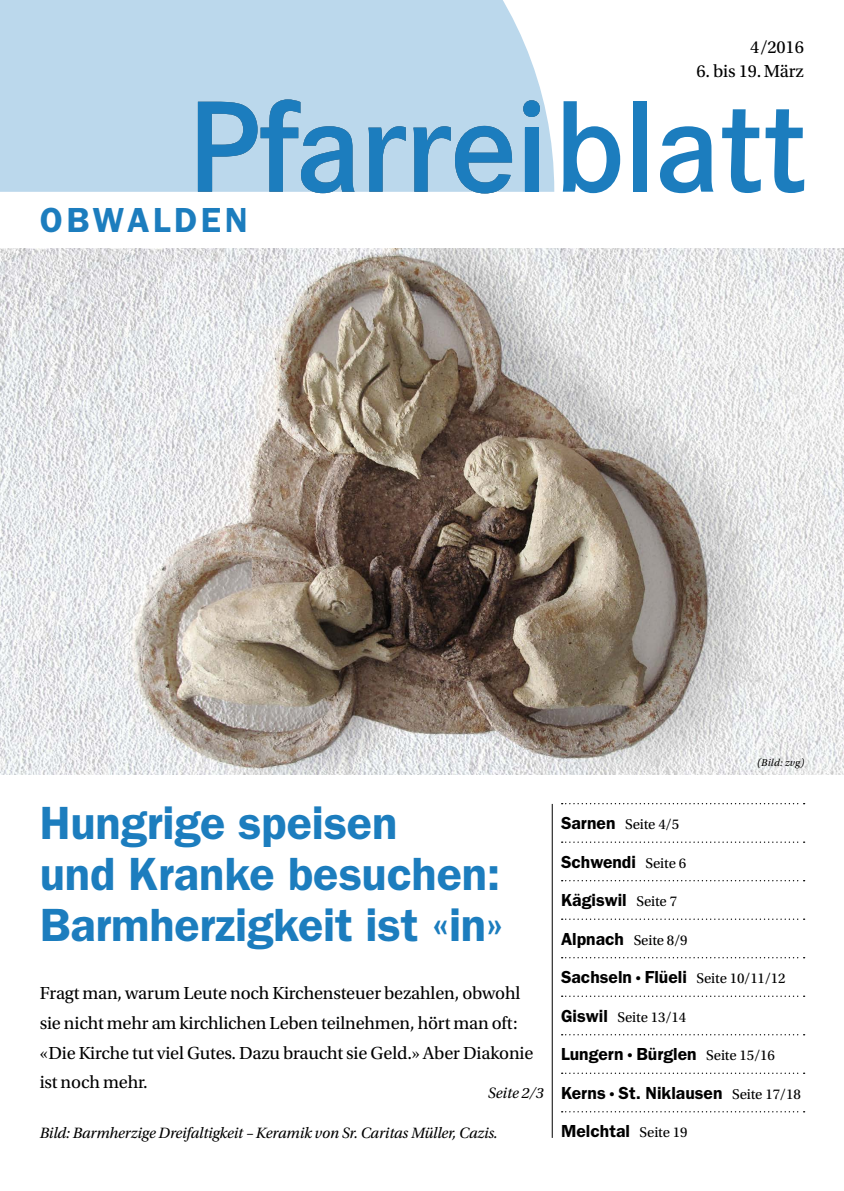
<style>
.page{position:relative;width:844px;height:1191px;background:#fff}
.page>*{position:absolute;margin:0;border:0;box-sizing:border-box;transform-origin:0 0}
.t1{font:600 46.9px/51.1px "ITC Franklin Gothic Std";letter-spacing:-.005em;color:#1c7dbe}
.t2{font:600 35px "ITC Franklin Gothic Std";letter-spacing:.1em;color:#1c7dbe}
.t3{font:18.38px/29.8px "Utopia Std";letter-spacing:-.01em;color:#000}
.t4{font:600 17.5px/38.5px "ITC Franklin Gothic Std";color:#000}
.t5{font:italic 15.75px "Utopia Std";letter-spacing:-.01em;color:#000}
.t6{font:14.88px "Utopia Std";letter-spacing:-.01em;color:#000}
.t7{font:italic 10.5px "Utopia Std";letter-spacing:.02em;color:#000}
.s1{font-family:"ITC Franklin Gothic Std";font-weight:600;font-size:17.5px}
.s2{font-family:"Utopia Std";font-weight:400;font-size:14.88px}
.s3{font-size:14px}
</style>
<div class="page">
<div style="left:0;top:0;width:554px;height:192px;background:#bbd8ec"></div>
<svg style="left:523px;top:100px;width:17px;height:92px"></svg>
<svg style="left:198px;top:99px;width:156px;height:94px"></svg>
<svg style="left:368px;top:126px;width:37px;height:66px"></svg>
<svg style="left:413px;top:126px;width:99px;height:67px"></svg>
<div style="left:524px;top:128px;width:14px;height:64px;background:#1c7dbe"></div>
<div style="left:523px;top:100px;width:17px;height:17px;background:#1c7dbe;border-radius:50%"></div>
<svg style="left:562px;top:101px;width:58px;height:92px"></svg>
<div style="left:632px;top:101px;width:14px;height:91px;background:#1c7dbe"></div>
<svg style="left:660px;top:126px;width:53px;height:67px"></svg>
<svg style="left:722px;top:109px;width:82px;height:84px"></svg>
<hr style="left:551px;top:804px;width:1px;height:333px;background:#000">
<img style="left:0;top:248px;width:843px;height:526px">
<svg style="left:561px;top:803px;width:243px;height:1px"></svg>
<svg style="left:561px;top:841px;width:243px;height:2px"></svg>
<svg style="left:561px;top:880px;width:243px;height:1px"></svg>
<svg style="left:561px;top:918px;width:243px;height:2px"></svg>
<svg style="left:561px;top:957px;width:243px;height:1px"></svg>
<svg style="left:561px;top:995px;width:243px;height:2px"></svg>
<svg style="left:561px;top:1034px;width:243px;height:1px"></svg>
<svg style="left:561px;top:1072px;width:243px;height:2px"></svg>
<svg style="left:561px;top:1111px;width:243px;height:1px"></svg>
<h2 class="t2" style="left:40px;top:200px;width:209px">OBWALDEN</h2>
<p class="t3" style="left:749px;top:33px;width:55px">4/2016</p>
<p class="t3" style="left:696px;top:56px;width:109px">6. bis 19. März</p>
<h1 class="t1" style="left:40px;top:797px;width:466px">Hungrige speisen<br>und Kranke besuchen:<br>Barmherzigkeit ist «in»</h1>
<p class="t3" style="left:40px;top:978px;width:495px">Fragt man, warum Leute noch Kirchensteuer bezahlen, obwohl sie nicht mehr am kirchlichen Leben teilnehmen, hört man oft: «Die Kirche tut viel Gutes. Dazu braucht sie Geld.» Aber Diakonie ist noch mehr.</p>
<p class="t5" style="left:487px;top:1084px;width:57px">Seite 2/3</p>
<p class="t5" style="left:40px;top:1124px;width:459px">Bild: Barmherzige Dreifaltigkeit – Keramik von Sr. Caritas Müller, Cazis.</p>
<p class="t7" style="left:756px;top:757px;width:49px">(Bild: zvg)</p>
<p class="t6" style="left:561px;top:816px;width:120px"><span class="s1">Sarnen</span> Seite 4/5</p>
<p class="t4" style="left:561px;top:842px;width:127px">Schwendi <span class="s2">Seite 6</span></p>
<p class="t4" style="left:561px;top:881px;width:118px">Kägiswil <span class="s2">Seite 7</span></p>
<p class="t6" style="left:561px;top:931px;width:128px"><span class="s1">Alpnach</span> Seite 8/9</p>
<p class="t4" style="left:561px;top:958px;width:226px">Sachseln <span class="s3">•</span> Flüeli <span class="s2">Seite 10/11/12</span></p>
<p class="t6" style="left:561px;top:1008px;width:127px"><span class="s1">Giswil</span> Seite 13/14</p>
<p class="t4" style="left:561px;top:1035px;width:241px">Lungern <span class="s3">•</span> Bürglen <span class="s2">Seite 15/16<br></span>Kerns <span class="s3">•</span> St. Niklausen <span class="s2">Seite 17/18</span></p>
<p class="t4" style="left:561px;top:1112px;width:128px">Melchtal <span class="s2">Seite 19</span></p>
</div>
